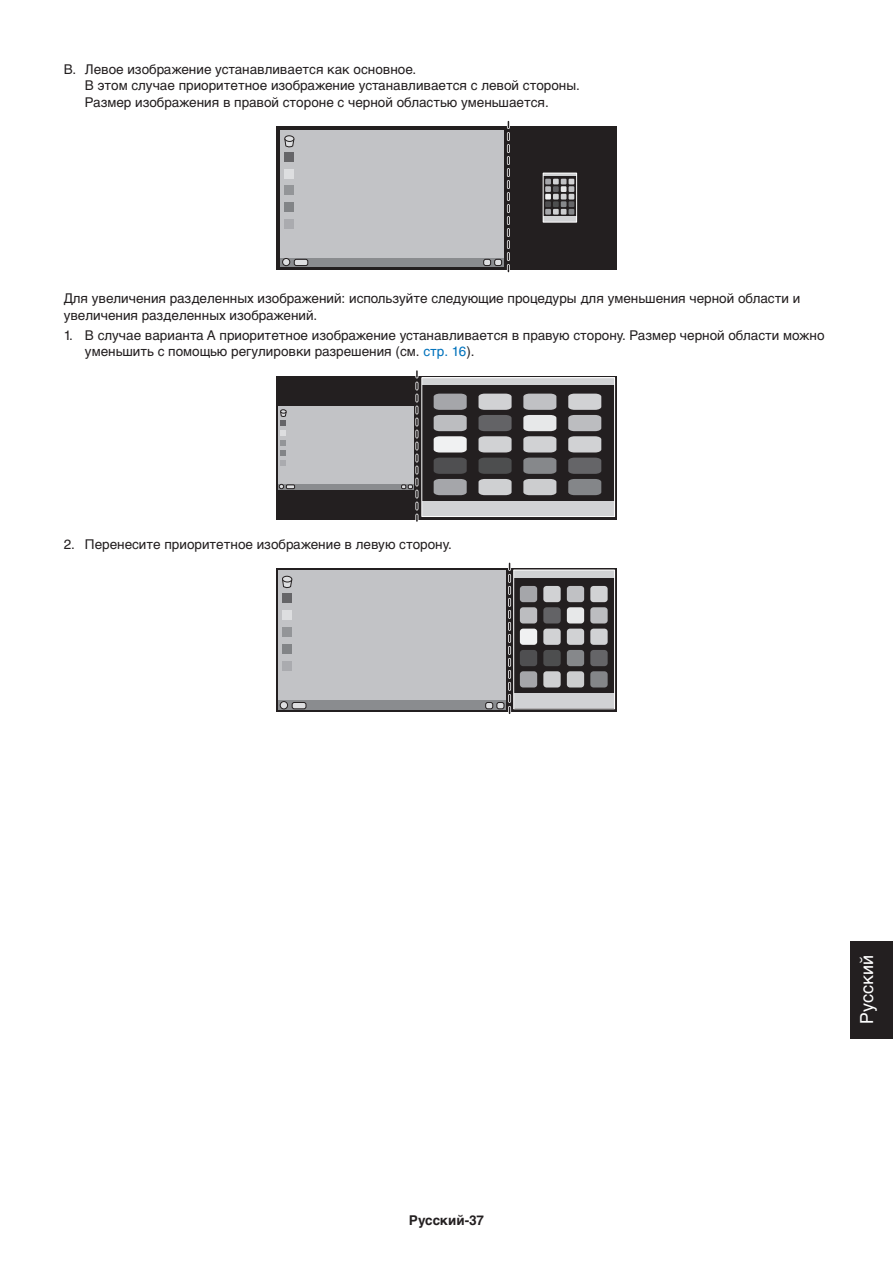
<style>
.page{position:relative;width:893px;height:1263px;background:#fff}
.page>*{position:absolute;margin:0;border:0;box-sizing:border-box;transform-origin:0 0}
.t1{font:18px "Helvetica Cyr Upright";color:#fff}
.t2{font:13.5px/16.2px "Helvetica Cyr Upright";color:#231f20}
.t3{font:700 13.5px "Helvetica Cyr";color:#231f20}
.s1{color:#0072bc}
</style>
<div class="page">
<div style="left:850px;top:941px;width:43px;height:97px;background:#231f20"></div>
<div style="left:276px;top:126px;width:341px;height:144px;background:#231f20"></div>
<svg style="left:545px;top:179px;width:29px;height:36px"></svg>
<hr style="left:543px;top:173px;width:34px;height:3px;background:#d1d2d4">
<div style="left:543px;top:217px;width:34px;height:5px;background:#d1d2d4"></div>
<div style="left:543px;top:173px;width:34px;height:49px;border:1px solid #fff"></div>
<svg style="left:507px;top:122px;width:3px;height:151px"></svg>
<div style="left:280px;top:130px;width:223px;height:137px;background:#c2c3c6"></div>
<div style="left:280px;top:258px;width:223px;height:9px;background:#8a8c8f"></div>
<div style="left:285px;top:153px;width:9px;height:9px;background:#656568"></div>
<div style="left:285px;top:169px;width:9px;height:9px;background:#dddee0"></div>
<div style="left:285px;top:186px;width:9px;height:9px;background:#939598"></div>
<div style="left:285px;top:202px;width:9px;height:10px;background:#828487"></div>
<div style="left:285px;top:219px;width:9px;height:9px;background:#aaabaf"></div>
<svg style="left:284px;top:140px;width:10px;height:8px"></svg>
<div style="left:285px;top:136px;width:9px;height:5px;background:#dddee0;border-radius:50%"></div>
<div style="left:284px;top:136px;width:10px;height:6px;border:1px solid #231f20;border-radius:50%"></div>
<div style="left:283px;top:258px;width:7px;height:8px;background:#dddee0;border-radius:50%"></div>
<div style="left:282px;top:258px;width:8px;height:8px;border:1px solid #231f20;border-radius:50%"></div>
<div style="left:294px;top:259px;width:14px;height:7px;background:#dddee0;border-radius:2px"></div>
<div style="left:294px;top:259px;width:14px;height:7px;border:1px solid #231f20;border-radius:2px"></div>
<div style="left:495px;top:259px;width:7px;height:7px;background:#dddee0;border-radius:2px"></div>
<div style="left:494px;top:259px;width:8px;height:7px;border:1px solid #231f20;border-radius:2px"></div>
<div style="left:484px;top:259px;width:7px;height:7px;background:#dddee0;border-radius:2px"></div>
<div style="left:483px;top:259px;width:8px;height:7px;border:1px solid #231f20;border-radius:2px"></div>
<div style="left:276px;top:376px;width:341px;height:143px;background:#231f20"></div>
<svg style="left:568px;top:394px;width:33px;height:58px"></svg>
<svg style="left:434px;top:394px;width:33px;height:58px"></svg>
<svg style="left:478px;top:394px;width:34px;height:58px"></svg>
<svg style="left:523px;top:394px;width:33px;height:58px"></svg>
<svg style="left:568px;top:458px;width:33px;height:37px"></svg>
<svg style="left:434px;top:458px;width:33px;height:37px"></svg>
<svg style="left:478px;top:458px;width:34px;height:37px"></svg>
<svg style="left:523px;top:458px;width:33px;height:37px"></svg>
<div style="left:422px;top:378px;width:193px;height:7px;background:#d1d2d4"></div>
<div style="left:422px;top:501px;width:193px;height:15px;background:#d1d2d4"></div>
<div style="left:422px;top:377px;width:193px;height:140px;border:1px solid #fff"></div>
<div style="left:278px;top:406px;width:136px;height:83px;background:#c2c3c6"></div>
<div style="left:278px;top:484px;width:136px;height:5px;background:#8a8c8f"></div>
<svg style="left:280px;top:409px;width:7px;height:57px"></svg>
<svg style="left:279px;top:484px;width:16px;height:5px"></svg>
<svg style="left:401px;top:371px;width:17px;height:151px"></svg>
<div style="left:276px;top:568px;width:341px;height:144px;background:#231f20"></div>
<div style="left:590px;top:586px;width:18px;height:16px;background:#d1d2d4;border-radius:3px"></div>
<div style="left:520px;top:586px;width:17px;height:16px;background:#a5a6aa;border-radius:3px"></div>
<div style="left:543px;top:586px;width:18px;height:16px;background:#d1d2d4;border-radius:3px"></div>
<div style="left:567px;top:586px;width:17px;height:16px;background:#c0c1c4;border-radius:3px"></div>
<div style="left:590px;top:607px;width:18px;height:16px;background:#bcbdc0;border-radius:3px"></div>
<div style="left:520px;top:607px;width:17px;height:16px;background:#bcbdc0;border-radius:3px"></div>
<div style="left:543px;top:607px;width:18px;height:16px;background:#636366;border-radius:3px"></div>
<div style="left:567px;top:607px;width:17px;height:16px;background:#e7e8e9;border-radius:3px"></div>
<div style="left:590px;top:629px;width:18px;height:16px;background:#d1d2d4;border-radius:3px"></div>
<div style="left:520px;top:629px;width:17px;height:16px;background:#f0f1f2;border-radius:3px"></div>
<div style="left:543px;top:629px;width:18px;height:16px;background:#d1d2d4;border-radius:3px"></div>
<div style="left:567px;top:629px;width:17px;height:16px;background:#d1d2d4;border-radius:3px"></div>
<div style="left:590px;top:650px;width:18px;height:16px;background:#656568;border-radius:3px"></div>
<div style="left:520px;top:650px;width:17px;height:16px;background:#4f4f51;border-radius:3px"></div>
<div style="left:543px;top:650px;width:18px;height:16px;background:#4d4e4f;border-radius:3px"></div>
<div style="left:567px;top:650px;width:17px;height:16px;background:#86888b;border-radius:3px"></div>
<div style="left:590px;top:671px;width:18px;height:16px;background:#848689;border-radius:3px"></div>
<div style="left:520px;top:671px;width:17px;height:16px;background:#a5a6aa;border-radius:3px"></div>
<div style="left:543px;top:671px;width:18px;height:16px;background:#cfd0d2;border-radius:3px"></div>
<div style="left:567px;top:671px;width:17px;height:16px;background:#cccdcf;border-radius:3px"></div>
<div style="left:514px;top:570px;width:101px;height:7px;background:#d1d2d4"></div>
<div style="left:514px;top:693px;width:101px;height:15px;background:#d1d2d4"></div>
<div style="left:513px;top:570px;width:102px;height:139px;border:1px solid #fff"></div>
<svg style="left:508px;top:563px;width:3px;height:151px"></svg>
<div style="left:278px;top:570px;width:228px;height:140px;background:#c2c3c6"></div>
<div style="left:278px;top:701px;width:228px;height:9px;background:#8a8c8f"></div>
<div style="left:282px;top:593px;width:10px;height:10px;background:#656568"></div>
<div style="left:282px;top:610px;width:10px;height:10px;background:#dddee0"></div>
<div style="left:282px;top:627px;width:10px;height:10px;background:#939598"></div>
<div style="left:282px;top:644px;width:10px;height:10px;background:#828487"></div>
<div style="left:282px;top:661px;width:10px;height:10px;background:#aaabaf"></div>
<svg style="left:282px;top:580px;width:10px;height:9px"></svg>
<div style="left:282px;top:576px;width:10px;height:6px;background:#dddee0;border-radius:50%"></div>
<div style="left:282px;top:576px;width:10px;height:6px;border:1px solid #231f20;border-radius:50%"></div>
<div style="left:280px;top:701px;width:8px;height:8px;background:#dddee0;border-radius:50%"></div>
<div style="left:280px;top:701px;width:8px;height:8px;border:1px solid #231f20;border-radius:50%"></div>
<div style="left:292px;top:702px;width:14px;height:7px;background:#dddee0;border-radius:2px"></div>
<div style="left:292px;top:702px;width:14px;height:7px;border:1px solid #231f20;border-radius:2px"></div>
<div style="left:497px;top:702px;width:7px;height:7px;background:#dddee0;border-radius:2px"></div>
<div style="left:497px;top:702px;width:7px;height:7px;border:1px solid #231f20;border-radius:2px"></div>
<div style="left:486px;top:702px;width:7px;height:7px;background:#dddee0;border-radius:2px"></div>
<div style="left:485px;top:702px;width:8px;height:7px;border:1px solid #231f20;border-radius:2px"></div>
<p class="t2" style="left:85px;top:62px;width:496px;text-indent:-21px">B. Левое изображение устанавливается как основное.<br>В этом случае приоритетное изображение устанавливается с левой стороны.<br>Размер изображения в правой стороне с черной областью уменьшается.</p>
<p class="t2" style="left:64px;top:291px;width:738px">Для увеличения разделенных изображений: используйте следующие процедуры для уменьшения черной области и увеличения разделенных изображений.</p>
<p class="t2" style="left:85px;top:327px;width:741px;text-indent:-21px">1. В случае варианта A приоритетное изображение устанавливается в правую сторону. Размер черной области можно уменьшить с помощью регулировки разрешения (см. <span class="s1">стр. 16</span>).</p>
<p class="t2" style="left:64px;top:536px;width:390px">2. Перенесите приоритетное изображение в левую сторону.</p>
<p class="t3" style="left:409px;top:1212px;width:77px">Русский-37</p>
<h1 class="t1" style="left:857px;top:1024px;width:70px;rotate:-90deg">Русский</h1>
</div>
